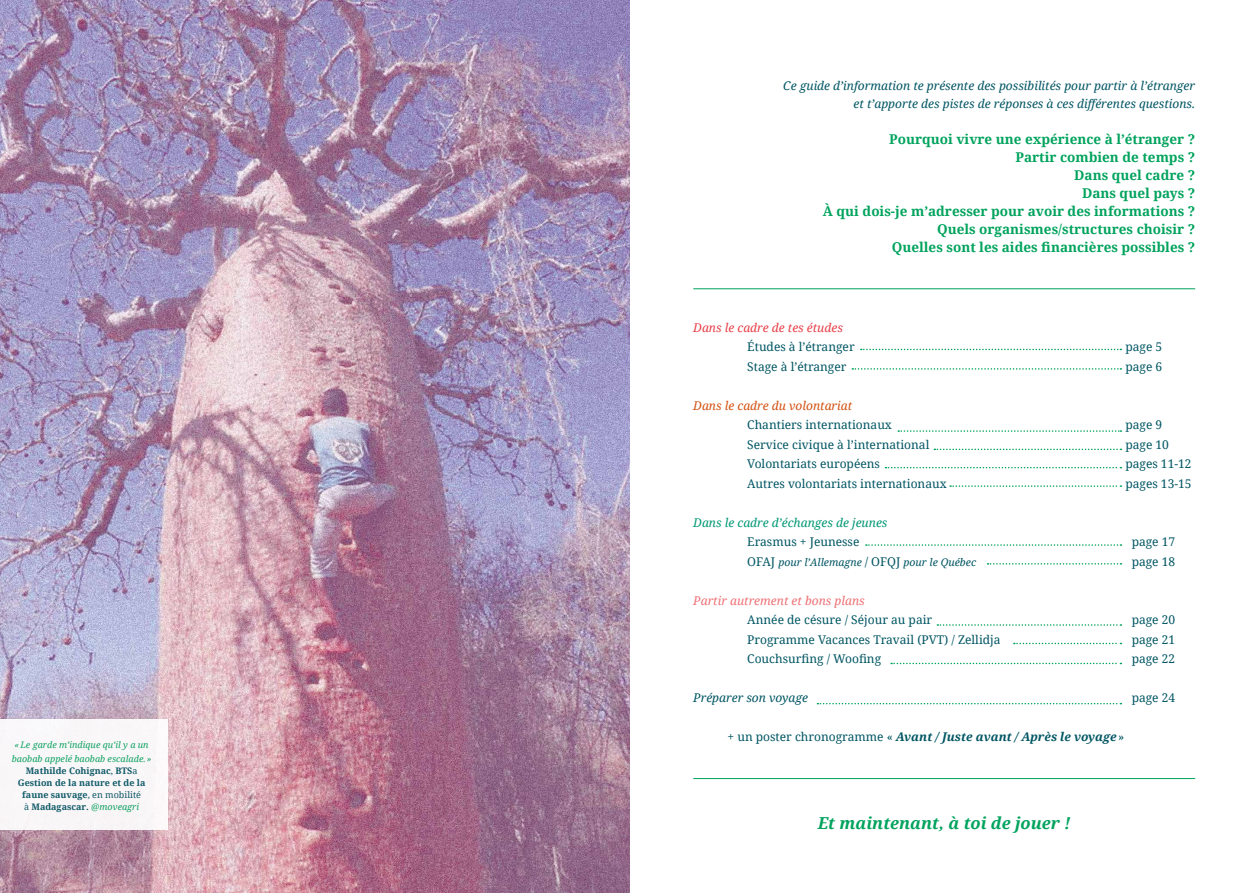
<style>
.page{position:relative;width:1259px;height:893px;background:#fff}
.page>*{position:absolute;margin:0;border:0;box-sizing:border-box;transform-origin:0 0}
.t1{font:italic 700 16.5px "Noto Serif";color:#00a35d}
.t2{font:700 13.5px/18px "Noto Serif";color:#00a35d;text-align:right}
.t3{font:12px "Noto Serif";color:#005663}
.t4{font:italic 12px/18px "Noto Serif";color:#005663;text-align:right}
.t5{font:italic 700 12px "Noto Serif";color:#005663}
.t6{font:italic 12px "Noto Serif";color:#009874}
.t7{font:italic 12px "Noto Serif";color:#ee7175}
.t8{font:italic 12px "Noto Serif";color:#d35110}
.t9{font:italic 12px "Noto Serif";color:#e83f48}
.t10{font:italic 10.5px "Noto Serif";color:#005663}
.t11{font:700 9px/12px "Noto Serif";color:#005663;text-align:center}
.t12{font:italic 9px/13.5px "Noto Serif";color:#00a35d;text-align:center}
.s1{font-weight:400}
.s2{font-weight:400;font-style:italic;color:#00a35d}
.s3{font-style:normal;font-size:12px}
.s4{font-weight:400;font-style:normal}
</style>
<div class="page">
<svg style="left:860px;top:349px;width:261px;height:1px"></svg>
<svg style="left:852px;top:368px;width:269px;height:2px"></svg>
<svg style="left:898px;top:430px;width:223px;height:2px"></svg>
<svg style="left:934px;top:449px;width:187px;height:1px"></svg>
<svg style="left:885px;top:467px;width:236px;height:1px"></svg>
<svg style="left:950px;top:485px;width:171px;height:2px"></svg>
<svg style="left:866px;top:544px;width:255px;height:2px"></svg>
<svg style="left:987px;top:563px;width:134px;height:2px"></svg>
<svg style="left:937px;top:624px;width:184px;height:2px"></svg>
<svg style="left:1014px;top:643px;width:107px;height:1px"></svg>
<svg style="left:891px;top:663px;width:230px;height:1px"></svg>
<svg style="left:817px;top:703px;width:304px;height:1px"></svg>
<hr style="left:693px;top:288px;width:502px;height:1px;background:#00a35d">
<hr style="left:693px;top:778px;width:502px;height:1px;background:#00a35d">
<img style="left:0;top:0;width:629px;height:893px">
<div style="left:0;top:719px;width:168px;height:110px;background:#f9f7f8"></div>
<p class="t12" style="left:12px;top:738px;width:141px">«Le garde m’indique qu’il y a un baobab appelé baobab escalade.»</p>
<p class="t11" style="left:18px;top:764px;width:129px">Mathilde Cohignac<span class="s1">,</span> BTS<span class="s1">a<br></span>Gestion de la nature et de la faune sauvage<span class="s1">, en mobilité<br>à</span> Madagascar. <span class="s2">@moveagri</span></p>
<p class="t4" style="left:783px;top:76px;width:413px">Ce guide d’information te présente des possibilités pour partir à l’étranger et t’apporte des pistes de réponses à ces différentes questions.</p>
<p class="t2" style="left:823px;top:130px;width:374px">Pourquoi vivre une expérience à l’étranger ?<br>Partir combien de temps ?<br>Dans quel cadre ?<br>Dans quel pays ?<br>À qui dois-je m’adresser pour avoir des informations ?<br>Quels organismes/structures choisir ?<br>Quelles sont les aides financières possibles ?</p>
<p class="t9" style="left:693px;top:319px;width:151px">Dans le cadre de tes études</p>
<p class="t3" style="left:747px;top:339px;width:109px">Études à l’étranger</p>
<p class="t3" style="left:1125px;top:339px;width:38px">page 5</p>
<p class="t3" style="left:747px;top:358px;width:101px">Stage à l’étranger</p>
<p class="t3" style="left:1125px;top:358px;width:38px">page 6</p>
<p class="t8" style="left:693px;top:397px;width:160px">Dans le cadre du volontariat</p>
<p class="t3" style="left:747px;top:417px;width:146px">Chantiers internationaux</p>
<p class="t3" style="left:1125px;top:417px;width:38px">page 9</p>
<p class="t3" style="left:747px;top:436px;width:184px">Service civique à l’international</p>
<p class="t3" style="left:1125px;top:436px;width:45px">page 10</p>
<p class="t3" style="left:747px;top:456px;width:134px">Volontariats européens</p>
<p class="t3" style="left:1125px;top:456px;width:68px">pages 11-12</p>
<p class="t3" style="left:747px;top:475px;width:201px">Autres volontariats internationaux</p>
<p class="t3" style="left:1125px;top:475px;width:68px">pages 13-15</p>
<p class="t6" style="left:693px;top:514px;width:196px">Dans le cadre d’échanges de jeunes</p>
<p class="t3" style="left:747px;top:534px;width:114px">Erasmus + Jeunesse</p>
<p class="t3" style="left:1131px;top:534px;width:45px">page 17</p>
<p class="t10" style="left:747px;top:555px;width:230px"><span class="s3">OFAJ</span> pour l’Allemagne <span class="s3">/ OFQJ</span> pour le Québec</p>
<p class="t3" style="left:1131px;top:553px;width:45px">page 18</p>
<p class="t7" style="left:693px;top:592px;width:173px">Partir autrement et bons plans</p>
<p class="t3" style="left:747px;top:612px;width:186px">Année de césure / Séjour au pair</p>
<p class="t3" style="left:1131px;top:612px;width:45px">page 20</p>
<p class="t3" style="left:747px;top:631px;width:255px">Programme Vacances Travail (PVT) / Zellidja</p>
<p class="t3" style="left:1131px;top:631px;width:45px">page 21</p>
<p class="t3" style="left:747px;top:651px;width:135px">Couchsurfing / Woofing</p>
<p class="t3" style="left:1131px;top:651px;width:45px">page 22</p>
<p class="t4" style="left:693px;top:688px;width:116px">Préparer son voyage</p>
<p class="t3" style="left:1131px;top:690px;width:45px">page 24</p>
<p class="t5" style="left:727px;top:729px;width:398px"><span class="s4">+ un poster chronogramme «</span> Avant / Juste avant / Après le voyage<span class="s4">»</span></p>
<h1 class="t1" style="left:818px;top:812px;width:254px">Et maintenant, à toi de jouer !</h1>
</div>
